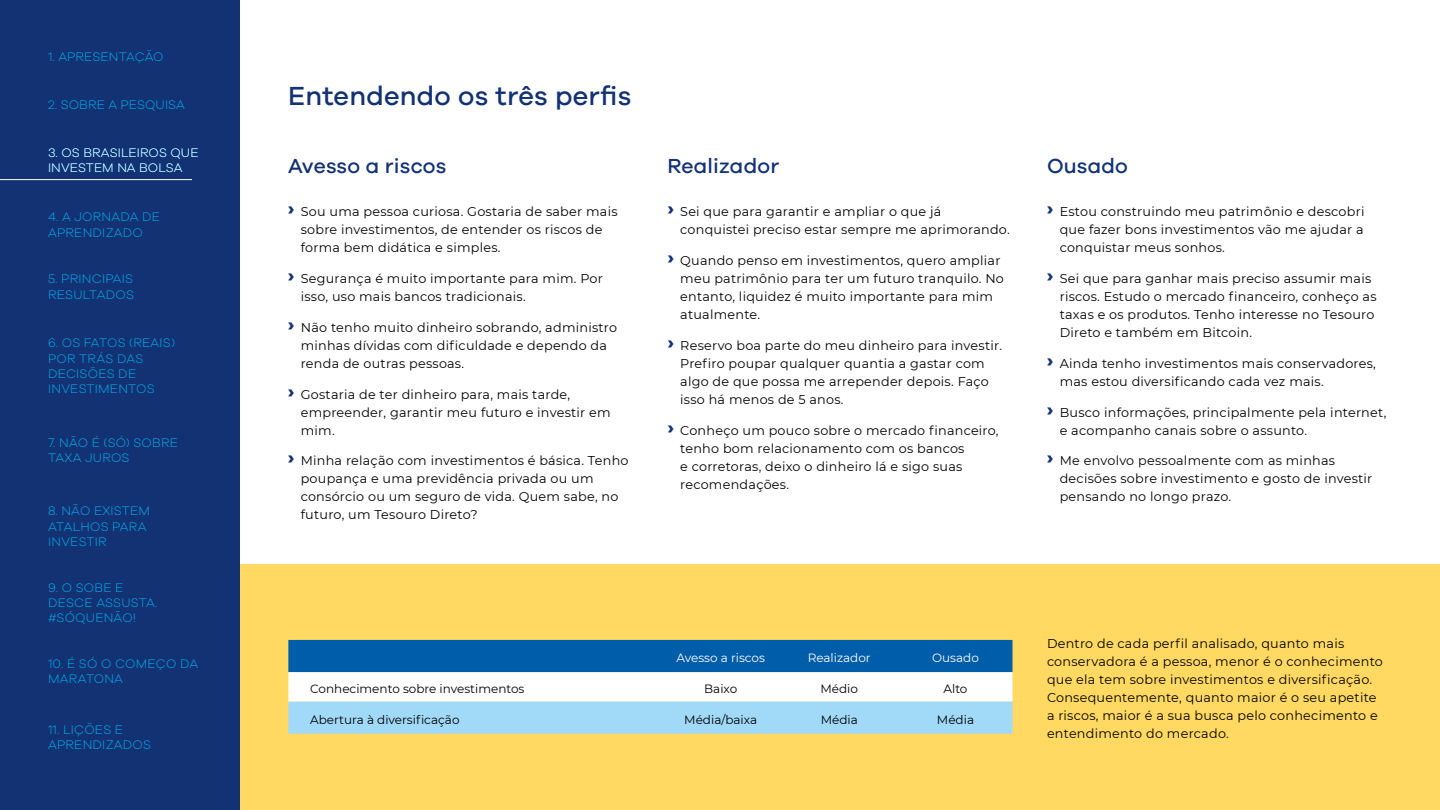
<style>
.page{position:relative;width:1440px;height:810px;background:#fff}
.page>*{position:absolute;margin:0;border:0;box-sizing:border-box;transform-origin:0 0}
.t1{font:500 27px "Galano Grotesque";letter-spacing:.01em;color:#123274}
.t2{font:500 21px "Galano Grotesque";letter-spacing:.01em;color:#123274}
.t3{font:12.75px/18px "Montserrat";letter-spacing:.02em;color:#000}
.t4{font:300 12.75px/15.3px "Galano Grotesque";letter-spacing:.02em;color:#00b1eb}
.t5{font:300 12.75px/15.3px "Galano Grotesque";letter-spacing:.01em;color:#fff}
.t6{font:12px "Montserrat";color:#000}
.t7{font:12px "Montserrat";color:#fff}
.s1{font-weight:800;font-size:18px;color:#123274}
</style>
<div class="page">
<div style="left:0;top:0;width:240px;height:810px;background:#123274"></div>
<div style="left:240px;top:564px;width:1200px;height:246px;background:#ffd962"></div>
<svg style="left:288px;top:640px;width:724px;height:94px;background:#88bade"></svg>
<hr style="left:0;top:179px;width:192px;height:1px;background:#fff">
<p class="t4" style="left:48px;top:49px;width:117px">1. APRESENTAÇÃO</p>
<p class="t4" style="left:48px;top:97px;width:139px">2. SOBRE A PESQUISA</p>
<p class="t5" style="left:48px;top:145px;width:152px">3. OS BRASILEIROS QUE<br>INVESTEM NA BOLSA</p>
<p class="t4" style="left:48px;top:209px;width:114px">4. A JORNADA DE<br>APRENDIZADO</p>
<p class="t4" style="left:48px;top:271px;width:88px">5. PRINCIPAIS<br>RESULTADOS</p>
<p class="t4" style="left:48px;top:335px;width:129px">6. OS FATOS (REAIS)<br>POR TRÁS DAS<br>DECISÕES DE<br>INVESTIMENTOS</p>
<p class="t4" style="left:48px;top:435px;width:131px">7. NÃO É (SÓ) SOBRE<br>TAXA JUROS</p>
<p class="t4" style="left:48px;top:503px;width:104px">8. NÃO EXISTEM<br>ATALHOS PARA<br>INVESTIR</p>
<p class="t4" style="left:48px;top:579px;width:111px">9. O SOBE E<br>DESCE ASSUSTA. #SÓQUENÃO!</p>
<p class="t4" style="left:48px;top:656px;width:152px">10. É SÓ O COMEÇO DA<br>MARATONA</p>
<p class="t4" style="left:48px;top:722px;width:105px">11. LIÇÕES E<br>APRENDIZADOS</p>
<h1 class="t1" style="left:288px;top:80px;width:345px">Entendendo os três perfis</h1>
<h2 class="t2" style="left:288px;top:153px;width:160px">Avesso a riscos</h2>
<h2 class="t2" style="left:668px;top:153px;width:113px">Realizador</h2>
<h2 class="t2" style="left:1047px;top:153px;width:82px">Ousado</h2>
<p class="t3" style="left:301px;top:202px;width:318px;text-indent:-13px"><span class="s1">ٟ</span> Sou uma pessoa curiosa. Gostaria de saber mais sobre investimentos, de entender os riscos de forma bem didática e simples.</p>
<p class="t3" style="left:301px;top:269px;width:304px;text-indent:-13px"><span class="s1">ٟ</span> Segurança é muito importante para mim. Por isso, uso mais bancos tradicionais.</p>
<p class="t3" style="left:301px;top:318px;width:318px;text-indent:-13px"><span class="s1">ٟ</span> Não tenho muito dinheiro sobrando, administro minhas dívidas com dificuldade e dependo da renda de outras pessoas.</p>
<p class="t3" style="left:301px;top:385px;width:311px;text-indent:-13px"><span class="s1">ٟ</span> Gostaria de ter dinheiro para, mais tarde, empreender, garantir meu futuro e investir em mim.</p>
<p class="t3" style="left:301px;top:451px;width:329px;text-indent:-13px"><span class="s1">ٟ</span> Minha relação com investimentos é básica. Tenho poupança e uma previdência privada ou um consórcio ou um seguro de vida. Quem sabe, no futuro, um Tesouro Direto?</p>
<p class="t3" style="left:680px;top:202px;width:331px;text-indent:-13px"><span class="s1">ٟ</span> Sei que para garantir e ampliar o que já conquistei preciso estar sempre me aprimorando.</p>
<p class="t3" style="left:680px;top:251px;width:325px;text-indent:-13px"><span class="s1">ٟ</span> Quando penso em investimentos, quero ampliar meu patrimônio para ter um futuro tranquilo. No entanto, liquidez é muito importante para mim atualmente.</p>
<p class="t3" style="left:680px;top:336px;width:323px;text-indent:-13px"><span class="s1">ٟ</span> Reservo boa parte do meu dinheiro para investir.<br>Prefiro poupar qualquer quantia a gastar com algo de que possa me arrepender depois. Faço isso há menos de 5 anos.</p>
<p class="t3" style="left:680px;top:421px;width:320px;text-indent:-13px"><span class="s1">ٟ</span> Conheço um pouco sobre o mercado financeiro, tenho bom relacionamento com os bancos<br>e corretoras, deixo o dinheiro lá e sigo suas recomendações.</p>
<p class="t3" style="left:1060px;top:202px;width:306px;text-align:justify;text-indent:-13px"><span class="s1">ٟ</span> Estou construindo meu patrimônio e descobri que fazer bons investimentos vão me ajudar a conquistar meus sonhos.</p>
<p class="t3" style="left:1060px;top:269px;width:318px;text-indent:-13px"><span class="s1">ٟ</span> Sei que para ganhar mais preciso assumir mais riscos. Estudo o mercado financeiro, conheço as taxas e os produtos. Tenho interesse no Tesouro Direto e também em Bitcoin.</p>
<p class="t3" style="left:1060px;top:354px;width:318px;text-indent:-13px"><span class="s1">ٟ</span> Ainda tenho investimentos mais conservadores, mas estou diversificando cada vez mais.</p>
<p class="t3" style="left:1060px;top:403px;width:328px;text-indent:-13px"><span class="s1">ٟ</span> Busco informações, principalmente pela internet, e acompanho canais sobre o assunto.</p>
<p class="t3" style="left:1060px;top:451px;width:314px;text-indent:-13px"><span class="s1">ٟ</span> Me envolvo pessoalmente com as minhas decisões sobre investimento e gosto de investir pensando no longo prazo.</p>
<p class="t7" style="left:677px;top:649px;width:90px">Avesso a riscos</p>
<p class="t7" style="left:808px;top:649px;width:64px">Realizador</p>
<p class="t7" style="left:932px;top:649px;width:48px">Ousado</p>
<p class="t6" style="left:310px;top:680px;width:216px">Conhecimento sobre investimentos</p>
<p class="t6" style="left:704px;top:680px;width:35px">Baixo</p>
<p class="t6" style="left:820px;top:680px;width:39px">Médio</p>
<p class="t6" style="left:943px;top:680px;width:26px">Alto</p>
<p class="t6" style="left:310px;top:711px;width:151px">Abertura à diversificação</p>
<p class="t6" style="left:684px;top:711px;width:74px">Média/baixa</p>
<p class="t6" style="left:821px;top:711px;width:39px">Média</p>
<p class="t6" style="left:937px;top:711px;width:39px">Média</p>
<p class="t3" style="left:1047px;top:634px;width:337px">Dentro de cada perfil analisado, quanto mais conservadora é a pessoa, menor é o conhecimento que ela tem sobre investimentos e diversificação.<br>Consequentemente, quanto maior é o seu apetite a riscos, maior é a sua busca pelo conhecimento e entendimento do mercado.</p>
</div>
